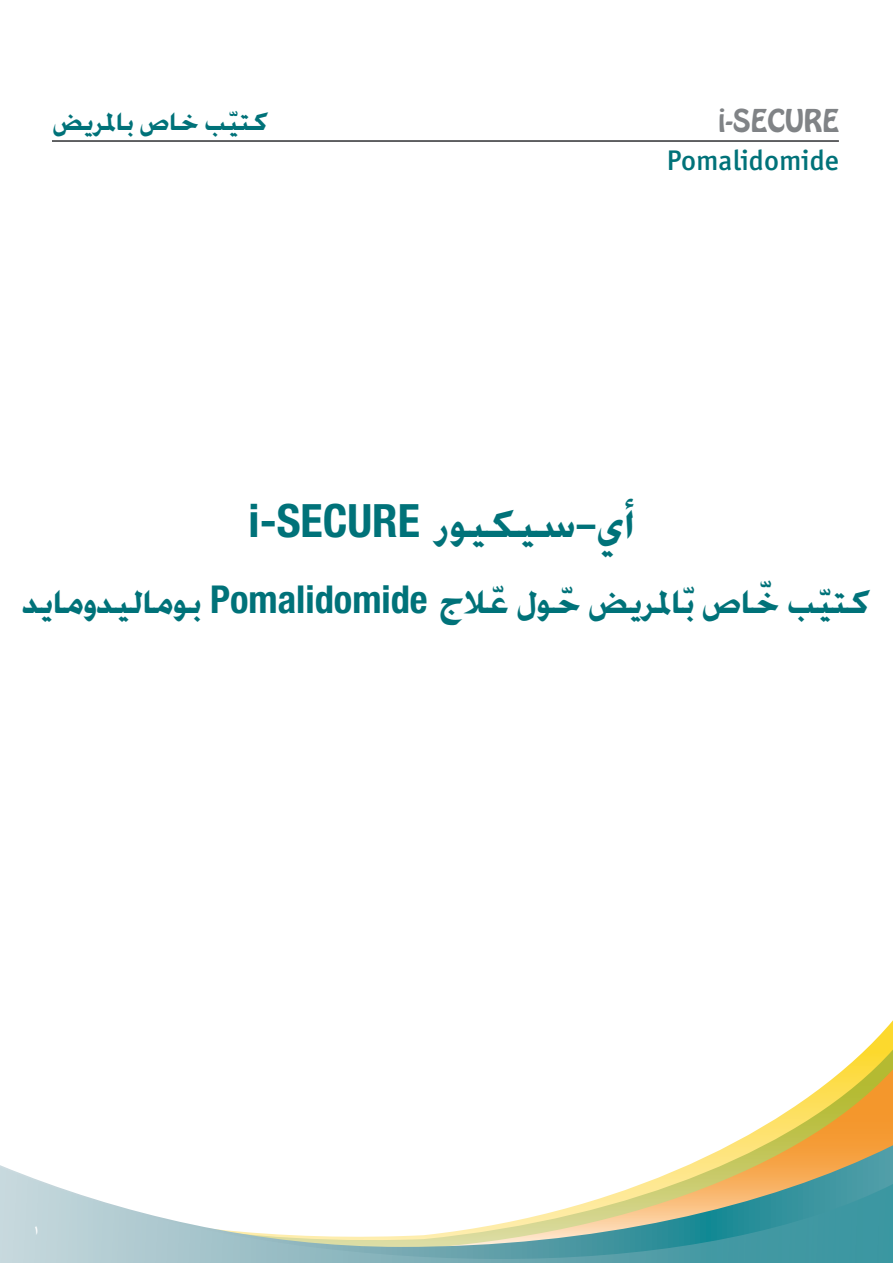
<style>
.page{position:relative;width:893px;height:1263px;background:#fff}
.page>*{position:absolute;margin:0;border:0;box-sizing:border-box;transform-origin:0 0}
.t1{font:700 39.6px "A Xt Advertising";color:#007279}
.t2{font:700 33.75px "A Xt Advertising";color:#007279}
.t3{font:500 28.5px "Officina Sans ITC Std";color:#007279;scale:1.05 1}
.t4{font:27.75px "Hobo Std";color:#808386}
.t5{font:700 25.8px "A Xt Advertising";color:#007279}
.t6{font:500 15px "A Xt Advertising";color:#fff}
.s1{font-family:"Helvetica Neue";font-stretch:condensed;font-size:46.05px}
.s2{font-family:"Helvetica Neue";font-stretch:condensed;font-size:38.4px}
</style>
<div class="page">
<svg style="left:0;top:1020px;width:893px;height:243px"></svg>
<hr style="left:52px;top:140px;width:787px;height:2px;background:#595a5c">
<p class="t5" style="left:229px;top:111px;width:11px">Q</p>
<p class="t5" style="left:53px;top:106px;width:217px">¢†JÔŸÉH ¢UÉN Ö«ÀC</p>
<p class="t4" style="left:719px;top:102px;width:122px">i-SECURE</p>
<p class="t3" style="left:666px;top:144px;width:166px">Pomalidomide</p>
<p class="t1" style="left:249px;top:501px;width:388px"><span class="s1">i-SECURE</span> QƑ«Μ«°S‐…CG</p>
<p class="t2" style="left:759px;top:581px;width:14px">Q</p>
<p class="t2" style="left:491px;top:585px;width:14px">Q</p>
<p class="t2" style="left:561px;top:587px;width:14px">Q</p>
<p class="t2" style="left:22px;top:582px;width:849px">ÓJÉEHÓ«DÉEƑH <span class="s2">Pomalidomide</span> ÊÓY ∫ƑM ¢†JÔŸÉQH ¢UÉN Ö«ÀC</p>
<p class="t2" style="left:819px;top:588px;width:14px">Q</p>
<p class="t6" style="left:33px;top:1221px;width:8px">1</p>
</div>
